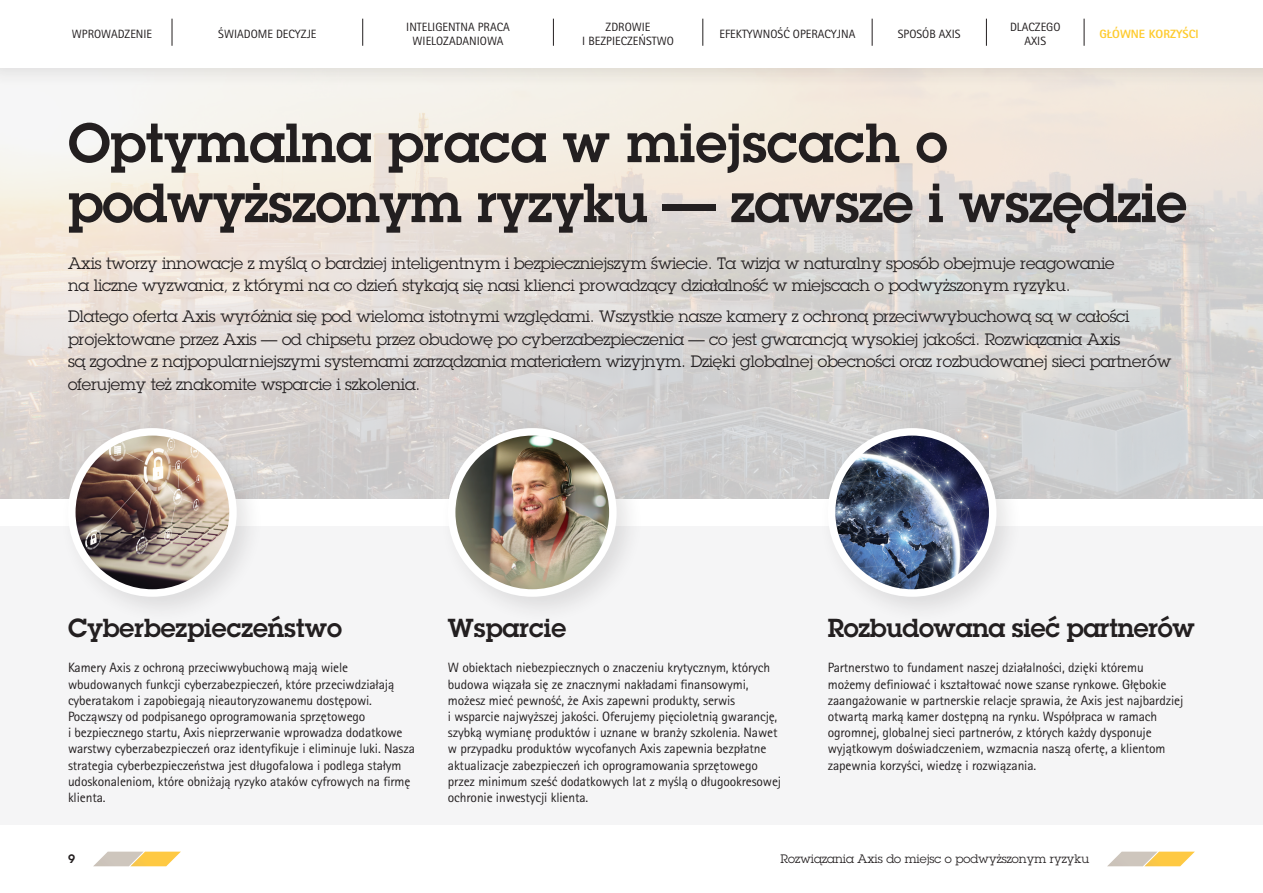
<style>
.page{position:relative;width:1263px;height:893px;background:#fff}
.page>*{position:absolute;margin:0;border:0;box-sizing:border-box;transform-origin:0 0}
.t1{font:600 54px/60px "Lubalin Graph ECG";letter-spacing:-.01em;color:#231f20}
.t2{font:600 25.5px "Lubalin Graph ECG";color:#231f20}
.t3{font:16.2px/22.5px "Lubalin Graph ECG";letter-spacing:-.01em;color:#231f20}
.t4{font:13.5px/16.2px "Rotis Sans Serif Pro";letter-spacing:-.01em;color:#231f20}
.t5{font:12px/14.4px "Rotis Sans Serif Pro";color:#231f20;text-align:center}
.t6{font:12px "Lubalin Graph ECG";color:#231f20}
.t7{font:800 12px "Rotis Sans Serif Pro";color:#fecb2f}
.t8{font:600 12px "Lubalin Graph ECG";color:#231f20}
</style>
<div class="page">
<img style="left:0;top:90px;width:1263px;height:409px">
<div style="left:0;top:526px;width:1263px;height:299px;background:#f5f5f6"></div>
<svg style="left:93px;top:852px;width:88px;height:14px"></svg>
<svg style="left:1107px;top:852px;width:88px;height:14px"></svg>
<div style="left:0;top:0;width:1263px;height:90px;background:#231f20;opacity:.15"></div>
<div style="left:0;top:0;width:1263px;height:68px;background:#fff"></div>
<div style="left:58px;top:418px;width:206px;height:206px;background:#231f20;opacity:.12"></div>
<img style="left:72px;top:432px;width:161px;height:161px;border-radius:81px">
<div style="left:68px;top:428px;width:169px;height:169px;border:8px solid #fff;border-radius:50%"></div>
<div style="left:438px;top:418px;width:206px;height:206px;background:#231f20;opacity:.12"></div>
<img style="left:452px;top:432px;width:161px;height:161px;border-radius:80px">
<div style="left:448px;top:428px;width:169px;height:169px;border:8px solid #fff;border-radius:50%"></div>
<div style="left:818px;top:418px;width:206px;height:206px;background:#231f20;opacity:.12"></div>
<img style="left:831px;top:432px;width:162px;height:161px;border-radius:81px">
<div style="left:828px;top:428px;width:168px;height:169px;border:8px solid #fff;border-radius:50%"></div>
<svg style="left:172px;top:19px;width:1px;height:27px"></svg>
<svg style="left:362px;top:19px;width:1px;height:27px"></svg>
<svg style="left:553px;top:19px;width:1px;height:27px"></svg>
<svg style="left:702px;top:19px;width:1px;height:27px"></svg>
<svg style="left:986px;top:19px;width:1px;height:27px"></svg>
<svg style="left:872px;top:19px;width:1px;height:27px"></svg>
<svg style="left:1084px;top:19px;width:1px;height:27px"></svg>
<p class="t5" style="left:218px;top:27px;width:100px">ŚWIADOME DECYZJE</p>
<p class="t5" style="left:406px;top:20px;width:105px">INTELIGENTNA PRACA<br>WIELOZADANIOWA</p>
<p class="t5" style="left:1010px;top:20px;width:52px">DLACZEGO<br>AXIS</p>
<p class="t5" style="left:582px;top:20px;width:93px">ZDROWIE<br>I BEZPIECZEŃSTWO</p>
<p class="t5" style="left:719px;top:27px;width:137px">EFEKTYWNOŚĆ OPERACYJNA</p>
<p class="t5" style="left:898px;top:27px;width:64px">SPOSÓB AXIS</p>
<p class="t5" style="left:72px;top:27px;width:82px">WPROWADZENIE</p>
<p class="t7" style="left:1099px;top:26px;width:101px">GŁÓWNE KORZYŚCI</p>
<p class="t1" style="left:68px;top:114px;width:1120px">Optymalna praca w miejscach o podwyższonym ryzyku — zawsze i wszędzie</p>
<p class="t3" style="left:68px;top:252px;width:1048px">Axis tworzy innowacje z myślą o bardziej inteligentnym i bezpieczniejszym świecie. Ta wizja w naturalny sposób obejmuje reagowanie na liczne wyzwania, z którymi na co dzień stykają się nasi klienci prowadzący działalność w miejscach o podwyższonym ryzyku.</p>
<p class="t3" style="left:68px;top:305px;width:1105px">Dlatego oferta Axis wyróżnia się pod wieloma istotnymi względami. Wszystkie nasze kamery z ochroną przeciwwybuchową są w całości projektowane przez Axis — od chipsetu przez obudowę po cyberzabezpieczenia — co jest gwarancją wysokiej jakości. Rozwiązania Axis<br>są zgodne z najpopularniejszymi systemami zarządzania materiałem wizyjnym. Dzięki globalnej obecności oraz rozbudowanej sieci partnerów oferujemy też znakomite wsparcie i szkolenia.</p>
<p class="t2" style="left:68px;top:611px;width:275px">Cyberbezpieczeństwo</p>
<p class="t2" style="left:448px;top:611px;width:120px">Wsparcie</p>
<p class="t2" style="left:828px;top:611px;width:369px">Rozbudowana sieć partnerów</p>
<p class="t4" style="left:68px;top:660px;width:348px">Kamery Axis z ochroną przeciwwybuchową mają wiele wbudowanych funkcji cyberzabezpieczeń, które przeciwdziałają cyberatakom i zapobiegają nieautoryzowanemu dostępowi.<br>Począwszy od podpisanego oprogramowania sprzętowego<br>i bezpiecznego startu, Axis nieprzerwanie wprowadza dodatkowe warstwy cyberzabezpieczeń oraz identyfikuje i eliminuje luki. Nasza strategia cyberbezpieczeństwa jest długofalowa i podlega stałym udoskonaleniom, które obniżają ryzyko ataków cyfrowych na firmę klienta.</p>
<p class="t4" style="left:448px;top:660px;width:335px">W obiektach niebezpiecznych o znaczeniu krytycznym, których budowa wiązała się ze znacznymi nakładami finansowymi, możesz mieć pewność, że Axis zapewni produkty, serwis<br>i wsparcie najwyższej jakości. Oferujemy pięcioletnią gwarancję, szybką wymianę produktów i uznane w branży szkolenia. Nawet w przypadku produktów wycofanych Axis zapewnia bezpłatne aktualizacje zabezpieczeń ich oprogramowania sprzętowego przez minimum sześć dodatkowych lat z myślą o długookresowej ochronie inwestycji klienta.</p>
<p class="t4" style="left:828px;top:660px;width:357px">Partnerstwo to fundament naszej działalności, dzięki któremu możemy definiować i kształtować nowe szanse rynkowe. Głębokie zaangażowanie w partnerskie relacje sprawia, że Axis jest najbardziej otwartą marką kamer dostępną na rynku. Współpraca w ramach ogromnej, globalnej sieci partnerów, z których każdy dysponuje wyjątkowym doświadczeniem, wzmacnia naszą ofertę, a klientom zapewnia korzyści, wiedzę i rozwiązania.</p>
<p class="t8" style="left:68px;top:851px;width:8px">9</p>
<p class="t6" style="left:780px;top:851px;width:310px">Rozwiązania Axis do miejsc o podwyższonym ryzyku</p>
</div>
